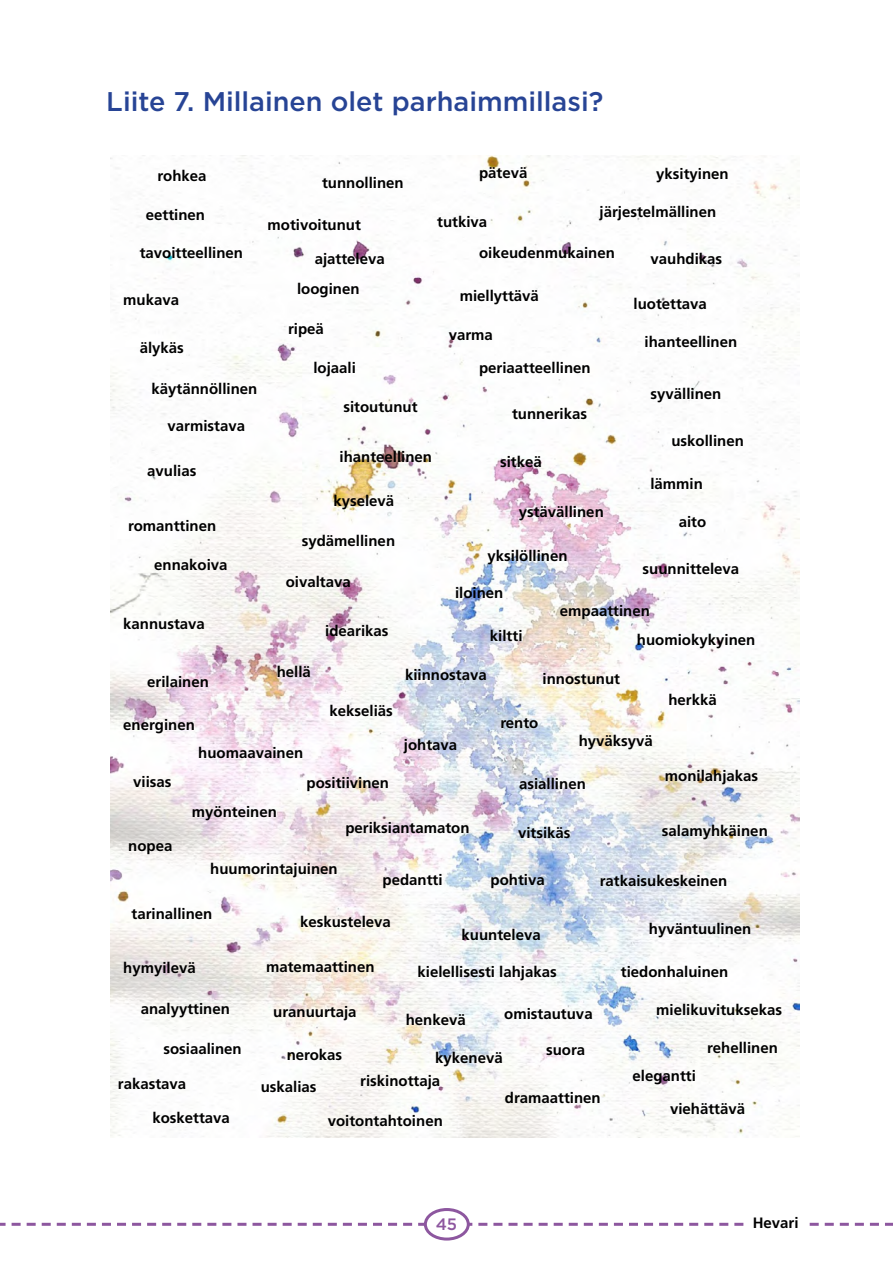
<style>
.page{position:relative;width:893px;height:1263px;background:#fff}
.page>*{position:absolute;margin:0;border:0;box-sizing:border-box;transform-origin:0 0}
.VÄLIOTSIKKO_2{font:500 27px "Gotham";color:#274495}
.t1{font:500 16.5px "Gotham";color:#8d579f}
.leipäteksti{font:700 15px "Frutiger LT Std";color:#000}
</style>
<div class="page">
<svg style="left:0;top:1223px;width:893px;height:3px"></svg>
<div style="left:425px;top:1209px;width:43px;height:30px;background:#fff;border-radius:50%"></div>
<div style="left:424px;top:1208px;width:46px;height:32px;border:3px solid #8d579f;border-radius:50%"></div>
<div style="left:746px;top:1208px;width:62px;height:32px;background:#fff"></div>
<img style="left:111px;top:155px;width:689px;height:982px">
<h2 class="VÄLIOTSIKKO_2" style="left:106px;top:84px;width:498px">Liite 7. Millainen olet parhaimmillasi?</h2>
<p class="leipäteksti" style="left:158px;top:167px;width:50px">rohkea</p>
<p class="leipäteksti" style="left:146px;top:206px;width:61px">eettinen</p>
<p class="leipäteksti" style="left:140px;top:244px;width:105px">tavoitteellinen</p>
<p class="leipäteksti" style="left:123px;top:291px;width:57px">mukava</p>
<p class="leipäteksti" style="left:140px;top:339px;width:46px">älykäs</p>
<p class="leipäteksti" style="left:151px;top:380px;width:107px">käytännöllinen</p>
<p class="leipäteksti" style="left:168px;top:417px;width:79px">varmistava</p>
<p class="leipäteksti" style="left:147px;top:462px;width:51px">avulias</p>
<p class="leipäteksti" style="left:128px;top:517px;width:90px">romanttinen</p>
<p class="leipäteksti" style="left:154px;top:556px;width:75px">ennakoiva</p>
<p class="leipäteksti" style="left:123px;top:615px;width:83px">kannustava</p>
<p class="leipäteksti" style="left:147px;top:673px;width:63px">erilainen</p>
<p class="leipäteksti" style="left:322px;top:174px;width:83px">tunnollinen</p>
<p class="leipäteksti" style="left:479px;top:164px;width:50px">pätevä</p>
<p class="leipäteksti" style="left:656px;top:165px;width:74px">yksityinen</p>
<p class="leipäteksti" style="left:267px;top:216px;width:95px">motivoitunut</p>
<p class="leipäteksti" style="left:437px;top:213px;width:52px">tutkiva</p>
<p class="leipäteksti" style="left:600px;top:203px;width:118px">järjestelmällinen</p>
<p class="leipäteksti" style="left:315px;top:250px;width:72px">ajatteleva</p>
<p class="leipäteksti" style="left:479px;top:244px;width:137px">oikeudenmukainen</p>
<p class="leipäteksti" style="left:651px;top:250px;width:73px">vauhdikas</p>
<p class="leipäteksti" style="left:297px;top:280px;width:64px">looginen</p>
<p class="leipäteksti" style="left:460px;top:287px;width:81px">miellyttävä</p>
<p class="leipäteksti" style="left:634px;top:295px;width:75px">luotettava</p>
<p class="leipäteksti" style="left:288px;top:320px;width:37px">ripeä</p>
<p class="leipäteksti" style="left:449px;top:326px;width:46px">varma</p>
<p class="leipäteksti" style="left:313px;top:359px;width:44px">lojaali</p>
<p class="leipäteksti" style="left:479px;top:359px;width:113px">periaatteellinen</p>
<p class="leipäteksti" style="left:343px;top:398px;width:76px">sitoutunut</p>
<p class="leipäteksti" style="left:512px;top:405px;width:77px">tunnerikas</p>
<p class="leipäteksti" style="left:339px;top:448px;width:94px">ihanteellinen</p>
<p class="leipäteksti" style="left:500px;top:453px;width:43px">sitkeä</p>
<p class="leipäteksti" style="left:333px;top:492px;width:62px">kyselevä</p>
<p class="leipäteksti" style="left:302px;top:532px;width:95px">sydämellinen</p>
<p class="leipäteksti" style="left:286px;top:573px;width:67px">oivaltava</p>
<p class="leipäteksti" style="left:519px;top:503px;width:87px">ystävällinen</p>
<p class="leipäteksti" style="left:488px;top:547px;width:82px">yksilöllinen</p>
<p class="leipäteksti" style="left:455px;top:584px;width:50px">iloinen</p>
<p class="leipäteksti" style="left:645px;top:333px;width:94px">ihanteellinen</p>
<p class="leipäteksti" style="left:651px;top:385px;width:72px">syvällinen</p>
<p class="leipäteksti" style="left:671px;top:432px;width:74px">uskollinen</p>
<p class="leipäteksti" style="left:650px;top:475px;width:54px">lämmin</p>
<p class="leipäteksti" style="left:679px;top:513px;width:29px">aito</p>
<p class="leipäteksti" style="left:643px;top:560px;width:98px">suunnitteleva</p>
<p class="leipäteksti" style="left:560px;top:602px;width:92px">empaattinen</p>
<p class="leipäteksti" style="left:325px;top:622px;width:65px">idearikas</p>
<p class="leipäteksti" style="left:490px;top:627px;width:34px">kiltti</p>
<p class="leipäteksti" style="left:637px;top:631px;width:120px">huomiokykyinen</p>
<p class="leipäteksti" style="left:277px;top:663px;width:36px">hellä</p>
<p class="leipäteksti" style="left:405px;top:666px;width:83px">kiinnostava</p>
<p class="leipäteksti" style="left:543px;top:670px;width:79px">innostunut</p>
<p class="leipäteksti" style="left:123px;top:716px;width:73px">energinen</p>
<p class="leipäteksti" style="left:198px;top:743px;width:107px">huomaavainen</p>
<p class="leipäteksti" style="left:329px;top:702px;width:65px">kekseliäs</p>
<p class="leipäteksti" style="left:133px;top:773px;width:40px">viisas</p>
<p class="leipäteksti" style="left:307px;top:774px;width:84px">positiivinen</p>
<p class="leipäteksti" style="left:500px;top:714px;width:40px">rento</p>
<p class="leipäteksti" style="left:404px;top:736px;width:55px">johtava</p>
<p class="leipäteksti" style="left:579px;top:732px;width:76px">hyväksyvä</p>
<p class="leipäteksti" style="left:668px;top:691px;width:50px">herkkä</p>
<p class="leipäteksti" style="left:519px;top:775px;width:68px">asiallinen</p>
<p class="leipäteksti" style="left:665px;top:767px;width:95px">monilahjakas</p>
<p class="leipäteksti" style="left:128px;top:837px;width:46px">nopea</p>
<p class="leipäteksti" style="left:192px;top:803px;width:87px">myönteinen</p>
<p class="leipäteksti" style="left:210px;top:860px;width:129px">huumorintajuinen</p>
<p class="leipäteksti" style="left:345px;top:819px;width:126px">periksiantamaton</p>
<p class="leipäteksti" style="left:518px;top:824px;width:54px">vitsikäs</p>
<p class="leipäteksti" style="left:662px;top:822px;width:107px">salamyhkäinen</p>
<p class="leipäteksti" style="left:383px;top:871px;width:62px">pedantti</p>
<p class="leipäteksti" style="left:491px;top:871px;width:56px">pohtiva</p>
<p class="leipäteksti" style="left:600px;top:872px;width:129px">ratkaisukeskeinen</p>
<p class="leipäteksti" style="left:132px;top:905px;width:82px">tarinallinen</p>
<p class="leipäteksti" style="left:300px;top:912px;width:92px">keskusteleva</p>
<p class="leipäteksti" style="left:462px;top:926px;width:81px">kuunteleva</p>
<p class="leipäteksti" style="left:649px;top:920px;width:104px">hyväntuulinen</p>
<p class="leipäteksti" style="left:123px;top:959px;width:74px">hymyilevä</p>
<p class="leipäteksti" style="left:266px;top:958px;width:110px">matemaattinen</p>
<p class="leipäteksti" style="left:418px;top:963px;width:141px">kielellisesti lahjakas</p>
<p class="leipäteksti" style="left:621px;top:963px;width:109px">tiedonhaluinen</p>
<p class="leipäteksti" style="left:141px;top:1000px;width:91px">analyyttinen</p>
<p class="leipäteksti" style="left:273px;top:1003px;width:85px">uranuurtaja</p>
<p class="leipäteksti" style="left:406px;top:1011px;width:62px">henkevä</p>
<p class="leipäteksti" style="left:504px;top:1005px;width:90px">omistautuva</p>
<p class="leipäteksti" style="left:656px;top:1000px;width:127px">mielikuvituksekas</p>
<p class="leipäteksti" style="left:163px;top:1040px;width:80px">sosiaalinen</p>
<p class="leipäteksti" style="left:287px;top:1046px;width:57px">nerokas</p>
<p class="leipäteksti" style="left:435px;top:1049px;width:69px">kykenevä</p>
<p class="leipäteksti" style="left:546px;top:1041px;width:41px">suora</p>
<p class="leipäteksti" style="left:707px;top:1039px;width:72px">rehellinen</p>
<p class="leipäteksti" style="left:118px;top:1075px;width:70px">rakastava</p>
<p class="leipäteksti" style="left:261px;top:1078px;width:57px">uskalias</p>
<p class="leipäteksti" style="left:360px;top:1072px;width:82px">riskinottaja</p>
<p class="leipäteksti" style="left:152px;top:1109px;width:79px">koskettava</p>
<p class="leipäteksti" style="left:328px;top:1112px;width:117px">voitontahtoinen</p>
<p class="leipäteksti" style="left:505px;top:1089px;width:97px">dramaattinen</p>
<p class="leipäteksti" style="left:632px;top:1067px;width:65px">elegantti</p>
<p class="leipäteksti" style="left:670px;top:1100px;width:77px">viehättävä</p>
<p class="t1" style="left:436px;top:1213px;width:23px">45</p>
<p class="leipäteksti" style="left:753px;top:1214px;width:47px">Hevari</p>
</div>
